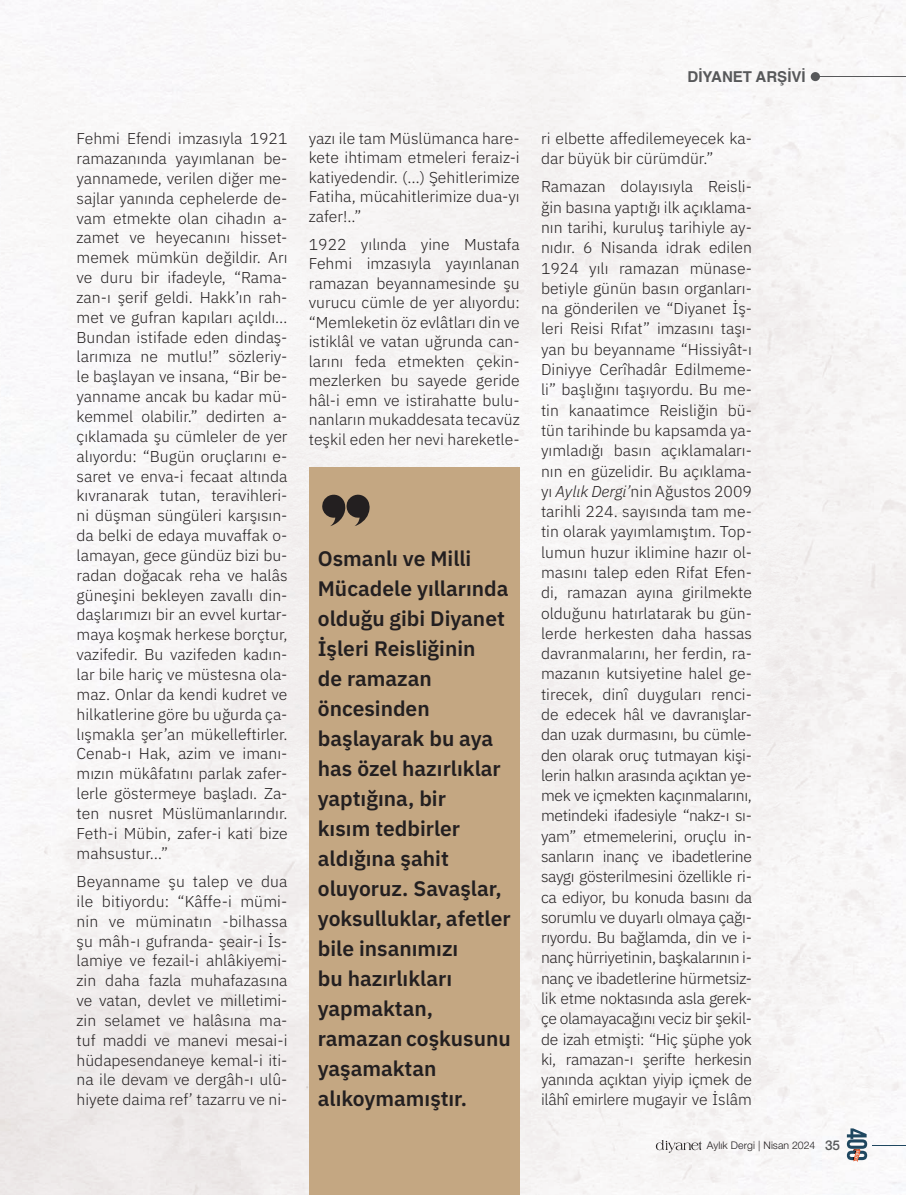
<style>
.page{position:relative;width:906px;height:1195px;background:#fff}
.page>*{position:absolute;margin:0;border:0;box-sizing:border-box;transform-origin:0 0}
.t1{font:600 21px/30px "IBM Plex Sans";color:#231f20}
.t2{font:300 15.75px/19.8px "IBM Plex Sans";color:#231f20;text-align:justify}
.t3{font:700 15px "Helvetica";color:#57585a}
.t4{font:300 10.5px "Helvetica Neue LT Pro";color:#231f20}
.s1{font-style:italic}
.s2{font-weight:500;font-size:13.5px;color:#57585a}
</style>
<div class="page">
<div style="left:309px;top:468px;width:211px;height:727px;background:#c4a782"></div>
<svg style="left:322px;top:494px;width:48px;height:32px"></svg>
<hr style="left:820px;top:76px;width:86px;height:1px;background:#57585a">
<div style="left:810px;top:72px;width:10px;height:9px;background:#57585a;border-radius:50%"></div>
<svg style="left:656px;top:1140px;width:46px;height:13px"></svg>
<svg style="left:847px;top:1128px;width:20px;height:34px"></svg>
<hr style="left:872px;top:1145px;width:34px;height:1px;background:#1f4760">
<p class="t2" style="left:77px;top:127px;width:212px">Fehmi Efendi imzasıyla 1921 ramazanında yayımlanan be&shy;yannamede, verilen diğer me&shy;sajlar yanında cephelerde de&shy;vam etmekte olan cihadın a&shy;zamet ve heyecanını hisset&shy;memek mümkün değildir. Arı ve duru bir ifadeyle, “Rama&shy;zan-ı şerif geldi. Hakk’ın rah&shy;met ve gufran kapıları açıldı… Bundan istifade eden dindaş&shy;larımıza ne mutlu!” sözleriy&shy;le başlayan ve insana, “Bir be&shy;yanname ancak bu kadar mü&shy;kemmel olabilir.” dedirten a&shy;çıklamada şu cümleler de yer alıyordu: “Bugün oruçlarını e&shy;saret ve enva-i fecaat altında kıvranarak tutan, teravihleri&shy;ni düşman süngüleri karşısın&shy;da belki de edaya muvaffak o&shy;lamayan, gece gündüz bizi bu&shy;radan doğacak reha ve halâs güneşini bekleyen zavallı din&shy;daşlarımızı bir an evvel kurtar&shy;maya koşmak herkese borçtur, vazifedir. Bu vazifeden kadın&shy;lar bile hariç ve müstesna ola&shy;maz. Onlar da kendi kudret ve hilkatlerine göre bu uğurda ça&shy;lışmakla şer’an mükelleftirler.<br>Cenab-ı Hak, azim ve imanı&shy;mızın mükâfatını parlak zafer&shy;lerle göstermeye başladı. Za&shy;ten nusret Müslümanlarındır.<br>Feth-i Mübin, zafer-i kati bize mahsustur…”</p>
<p class="t2" style="left:77px;top:870px;width:212px">Beyanname şu talep ve dua ile bitiyordu: “Kâffe-i mümi&shy;nin ve müminatın -bilhassa şu mâh-ı gufranda- şeair-i İs&shy;lamiye ve fezail-i ahlâkiyemi&shy;zin daha fazla muhafazasına ve vatan, devlet ve milletimi&shy;zin selamet ve halâsına ma&shy;tuf maddi ve manevi mesai-i hüdapesendaneye kemal-i iti&shy;na ile devam ve dergâh-ı ulû&shy;hiyete daima ref’ tazarru ve ni-</p>
<p class="t2" style="left:309px;top:127px;width:212px">yazı ile tam Müslümanca hare&shy;kete ihtimam etmeleri feraiz-i katiyedendir. (…) Şehitlerimize Fatiha, mücahitlerimize dua-yı zafer!..”</p>
<p class="t2" style="left:309px;top:233px;width:212px">1922 yılında yine Mustafa Fehmi imzasıyla yayınlanan ramazan beyannamesinde şu vurucu cümle de yer alıyordu: “Memleketin öz evlâtları din ve istiklâl ve vatan uğrunda can&shy;larını feda etmekten çekin&shy;mezlerken bu sayede geride hâl-i emn ve istirahatte bulu&shy;nanların mukaddesata tecavüz teşkil eden her nevi hareketle-</p>
<p class="t1" style="left:318px;top:541px;width:194px">Osmanlı ve Milli<br>Mücadele yıllarında olduğu gibi Diyanet<br>İşleri Reisliğinin<br>de ramazan öncesinden başlayarak bu aya has özel hazırlıklar yaptığına, bir<br>kısım tedbirler aldığına şahit oluyoruz. Savaşlar, yoksulluklar, afetler bile insanımızı<br>bu hazırlıkları yapmaktan, ramazan coşkusunu yaşamaktan alıkoymamıştır.</p>
<p class="t3" style="left:687px;top:67px;width:120px">DİYANET ARŞİVİ</p>
<p class="t2" style="left:541px;top:127px;width:212px">ri elbette affedilemeyecek ka&shy;dar büyük bir cürümdür.”</p>
<p class="t2" style="left:541px;top:175px;width:212px;line-height:20.2px">Ramazan dolayısıyla Reisli&shy;ğin basına yaptığı ilk açıklama&shy;nın tarihi, kuruluş tarihiyle ay&shy;nıdır. 6 Nisanda idrak edilen 1924 yılı ramazan münase&shy;betiyle günün basın organları&shy;na gönderilen ve “Diyanet İş&shy;leri Reisi Rıfat” imzasını taşı&shy;yan bu beyanname “Hissiyât-ı Diniyye Cerîhadâr Edilmeme&shy;li” başlığını taşıyordu. Bu me&shy;tin kanaatimce Reisliğin bü&shy;tün tarihinde bu kapsamda ya&shy;yımladığı basın açıklamaları&shy;nın en güzelidir. Bu açıklama&shy;yı <span class="s1">Aylık Dergi’</span>nin Ağustos 2009 tarihli 224. sayısında tam me&shy;tin olarak yayımlamıştım. Top&shy;lumun huzur iklimine hazır ol&shy;masını talep eden Rifat Efen&shy;di, ramazan ayına girilmekte olduğunu hatırlatarak bu gün&shy;lerde herkesten daha hassas davranmalarını, her ferdin, ra&shy;mazanın kutsiyetine halel ge&shy;tirecek, dinî duyguları renci&shy;de edecek hâl ve davranışlar&shy;dan uzak durmasını, bu cümle&shy;den olarak oruç tutmayan kişi&shy;lerin halkın arasında açıktan ye&shy;mek ve içmekten kaçınmalarını, metindeki ifadesiyle “nakz-ı sı&shy;yam” etmemelerini, oruçlu in&shy;sanların inanç ve ibadetlerine saygı gösterilmesini özellikle ri&shy;ca ediyor, bu konuda basını da sorumlu ve duyarlı olmaya çağı&shy;rıyordu. Bu bağlamda, din ve i&shy;nanç hürriyetinin, başkalarının i&shy;nanç ve ibadetlerine hürmetsiz&shy;lik etme noktasında asla gerek&shy;çe olamayacağını veciz bir şekil&shy;de izah etmişti: “Hiç şüphe yok ki, ramazan-ı şerifte herkesin yanında açıktan yiyip içmek de ilâhî emirlere mugayir ve İslâm</p>
<p class="t4" style="left:707px;top:1139px;width:135px">Aylık Dergi | Nisan 2024 <span class="s2">35</span></p>
</div>
